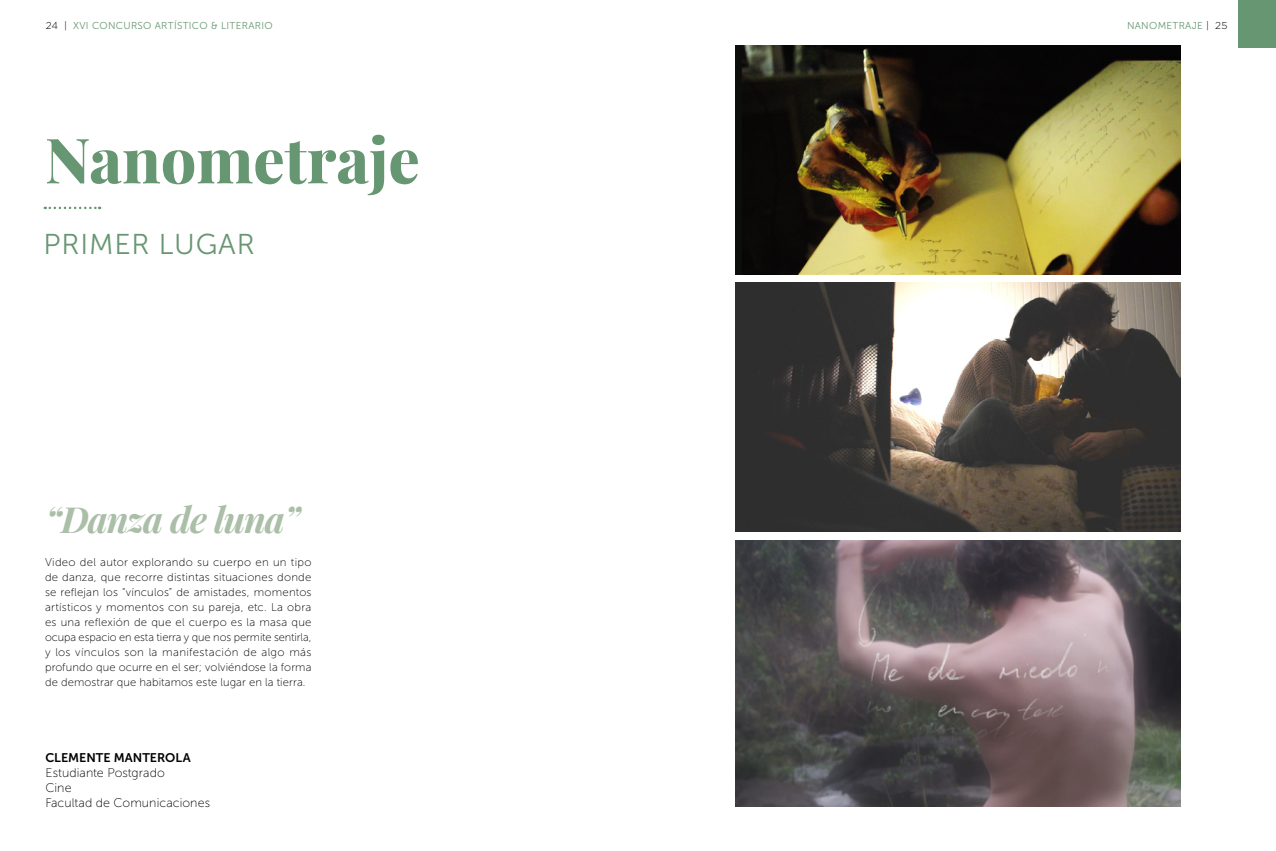
<style>
.page{position:relative;width:1276px;height:851px;background:#fff}
.page>*{position:absolute;margin:0;border:0;box-sizing:border-box;transform-origin:0 0}
.t1{font:800 62.5px "Playfair Display";color:#679672}
.t2{font:italic 700 36px "Playfair Display";letter-spacing:-.03em;color:#aabea8}
.t3{font:28.62px "Museo Sans 300";letter-spacing:.03em;color:#679672}
.t4{font:12.5px/15px "Museo Sans 100";letter-spacing:.005em;color:#000}
.t5{font:12.5px "Museo Sans 700";color:#000}
.t6{font:11.25px/15px "Museo Sans 100";letter-spacing:.01em;color:#000;text-align:justify}
.t7{font:10px "Museo Sans 300";letter-spacing:.03em;color:#679672}
.s1{font-family:"Gotham";font-weight:300;color:#000}
</style>
<div class="page">
<div style="left:1238px;top:0;width:38px;height:47px;background:#679672"></div>
<svg style="left:45px;top:207px;width:55px;height:2px"></svg>
<img style="left:735px;top:45px;width:445px;height:229px">
<img style="left:735px;top:283px;width:445px;height:248px">
<img style="left:735px;top:540px;width:445px;height:266px">
<p class="t7" style="left:46px;top:20px;width:228px"><span class="s1">24 |</span> XVI CONCURSO ARTÍSTICO &amp; LITERARIO</p>
<p class="t7" style="left:1127px;top:20px;width:102px">NANOMETRAJE <span class="s1">| 25</span></p>
<h1 class="t1" style="left:45px;top:111px;width:376px">Nanometraje</h1>
<h3 class="t3" style="left:44px;top:228px;width:213px">PRIMER LUGAR</h3>
<h2 class="t2" style="left:45px;top:492px;width:256px">“Danza de luna”</h2>
<p class="t6" style="left:45px;top:554px;width:268px">Video del autor explorando su cuerpo en un tipo de danza, que recorre distintas situaciones donde se reflejan los “vínculos” de amistades, momentos artísticos y momentos con su pareja, etc. La obra es una reflexión de que el cuerpo es la masa que ocupa espacio en esta tierra y que nos permite sentirla, y los vínculos son la manifestación de algo más profundo que ocurre en el ser; volviéndose la forma de demostrar que habitamos este lugar en la tierra.</p>
<p class="t5" style="left:45px;top:750px;width:147px">CLEMENTE MANTEROLA</p>
<p class="t4" style="left:45px;top:765px;width:166px">Estudiante Postgrado<br>Cine<br>Facultad de Comunicaciones</p>
</div>
